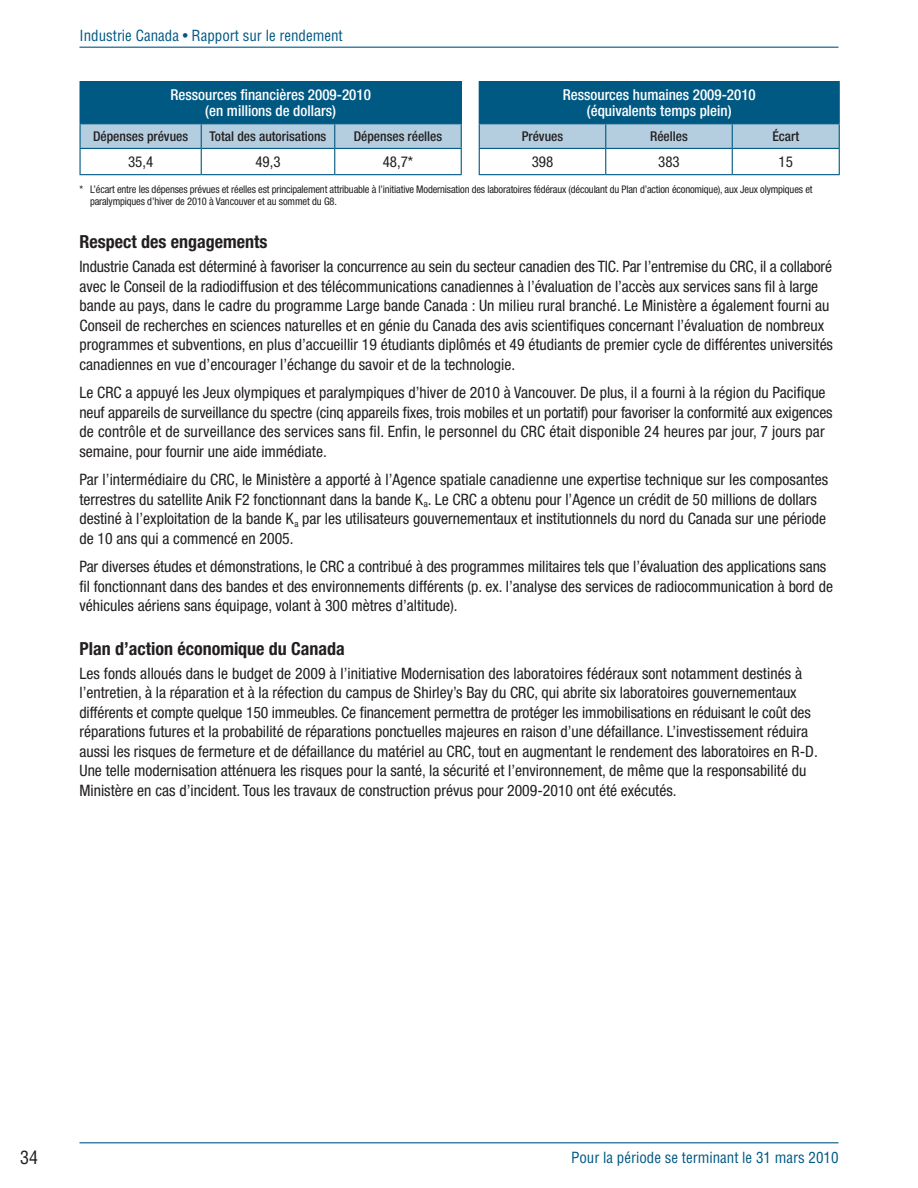
<style>
.page{position:relative;width:918px;height:1188px;background:#fff}
.page>*{position:absolute;margin:0;border:0;box-sizing:border-box;transform-origin:0 0}
.t1{font:700 condensed 18px "Helvetica Neue LT Std";color:#231f20}
.t2{font:condensed 18px "Helvetica LT Std";color:#231f20}
.t3{font:condensed 15.75px/19.5px "Helvetica Neue LT Std";color:#231f20}
.t4{font:500 condensed 15px/16.5px "Helvetica Neue LT Std";color:#fff;text-align:center}
.t5{font:condensed 15px "Helvetica LT Std";color:#005983}
.t6{font:condensed 15px "Helvetica Neue LT Std";color:#231f20}
.t7{font:500 condensed 13.5px "Helvetica Neue LT Std";color:#231f20}
.t8{font:condensed 10.5px/12px "Helvetica Neue LT Std";letter-spacing:-.015em;color:#231f20}
</style>
<div class="page">
<hr style="left:80px;top:47px;width:758px;height:1px;background:#005983">
<hr style="left:80px;top:1142px;width:758px;height:1px;background:#005983">
<div style="left:80px;top:82px;width:381px;height:42px;background:#005983"></div>
<div style="left:479px;top:82px;width:360px;height:42px;background:#005983"></div>
<hr style="left:80px;top:81px;width:121px;height:1px;background:#005983">
<hr style="left:201px;top:81px;width:134px;height:1px;background:#005983">
<hr style="left:335px;top:81px;width:127px;height:1px;background:#005983">
<hr style="left:461px;top:82px;width:1px;height:41px;background:#005983">
<hr style="left:479px;top:81px;width:127px;height:1px;background:#005983">
<hr style="left:606px;top:81px;width:126px;height:1px;background:#005983">
<hr style="left:732px;top:81px;width:108px;height:1px;background:#005983">
<hr style="left:839px;top:82px;width:1px;height:41px;background:#005983">
<hr style="left:80px;top:174px;width:121px;height:1px;background:#005983">
<hr style="left:201px;top:174px;width:134px;height:1px;background:#005983">
<hr style="left:335px;top:174px;width:127px;height:1px;background:#005983">
<hr style="left:479px;top:174px;width:127px;height:1px;background:#005983">
<hr style="left:606px;top:174px;width:126px;height:1px;background:#005983">
<hr style="left:732px;top:174px;width:108px;height:1px;background:#005983">
<hr style="left:335px;top:123px;width:127px;height:1px;background:#005983">
<hr style="left:732px;top:123px;width:108px;height:1px;background:#005983">
<svg style="left:80px;top:124px;width:760px;height:50px"></svg>
<hr style="left:80px;top:148px;width:121px;height:1px;background:#005983">
<hr style="left:201px;top:148px;width:134px;height:1px;background:#005983">
<hr style="left:335px;top:148px;width:127px;height:1px;background:#005983">
<hr style="left:479px;top:148px;width:127px;height:1px;background:#005983">
<hr style="left:606px;top:148px;width:126px;height:1px;background:#005983">
<hr style="left:732px;top:148px;width:108px;height:1px;background:#005983">
<p class="t5" style="left:80px;top:26px;width:265px">Industrie Canada • Rapport sur le rendement</p>
<p class="t4" style="left:170px;top:86px;width:202px">Ressources financières 2009-2010 (en millions de dollars)</p>
<p class="t4" style="left:563px;top:86px;width:195px">Ressources humaines 2009-2010 (équivalents temps plein)</p>
<p class="t7" style="left:93px;top:128px;width:97px">Dépenses prévues</p>
<p class="t7" style="left:210px;top:128px;width:118px">Total des autorisations</p>
<p class="t7" style="left:354px;top:128px;width:90px">Dépenses réelles</p>
<p class="t7" style="left:522px;top:128px;width:43px">Prévues</p>
<p class="t7" style="left:650px;top:128px;width:39px">Réelles</p>
<p class="t7" style="left:772px;top:128px;width:28px">Écart</p>
<p class="t6" style="left:128px;top:153px;width:27px">35,4</p>
<p class="t6" style="left:255px;top:153px;width:27px">49,3</p>
<p class="t6" style="left:383px;top:153px;width:32px">48,7*</p>
<p class="t6" style="left:532px;top:153px;width:23px">398</p>
<p class="t6" style="left:658px;top:153px;width:23px">383</p>
<p class="t6" style="left:779px;top:153px;width:16px">15</p>
<p class="t8" style="left:90px;top:183px;width:724px;text-indent:-10px">* L’écart entre les dépenses prévues et réelles est principalement attribuable à l’initiative Modernisation des laboratoires fédéraux (découlant du Plan d’action économique), aux Jeux olympiques et paralympiques d’hiver de 2010 à Vancouver et au sommet du G8.</p>
<p class="t1" style="left:79px;top:231px;width:189px">Respect des engagements</p>
<p class="t3" style="left:80px;top:257px;width:755px">Industrie Canada est déterminé à favoriser la concurrence au sein du secteur canadien des TIC. Par l’entremise du CRC, il a collaboré avec le Conseil de la radiodiffusion et des télécommunications canadiennes à l’évaluation de l’accès aux services sans fil à large bande au pays, dans le cadre du programme Large bande Canada : Un milieu rural branché. Le Ministère a également fourni au Conseil de recherches en sciences naturelles et en génie du Canada des avis scientifiques concernant l’évaluation de nombreux programmes et subventions, en plus d’accueillir 19 étudiants diplômés et 49 étudiants de premier cycle de différentes universités canadiennes en vue d’encourager l’échange du savoir et de la technologie.</p>
<p class="t3" style="left:80px;top:383px;width:755px">Le CRC a appuyé les Jeux olympiques et paralympiques d’hiver de 2010 à Vancouver. De plus, il a fourni à la région du Pacifique neuf appareils de surveillance du spectre (cinq appareils fixes, trois mobiles et un portatif) pour favoriser la conformité aux exigences de contrôle et de surveillance des services sans fil. Enfin, le personnel du CRC était disponible 24 heures par jour, 7 jours par semaine, pour fournir une aide immédiate.</p>
<p class="t3" style="left:80px;top:470px;width:750px">Par l’intermédiaire du CRC, le Ministère a apporté à l’Agence spatiale canadienne une expertise technique sur les composantes terrestres du satellite Anik F2 fonctionnant dans la bande K<sub>a</sub>. Le CRC a obtenu pour l’Agence un crédit de 50 millions de dollars destiné à l’exploitation de la bande K<sub>a</sub> par les utilisateurs gouvernementaux et institutionnels du nord du Canada sur une période de 10 ans qui a commencé en 2005.</p>
<p class="t3" style="left:80px;top:557px;width:755px">Par diverses études et démonstrations, le CRC a contribué à des programmes militaires tels que l’évaluation des applications sans fil fonctionnant dans des bandes et des environnements différents (p. ex. l’analyse des services de radiocommunication à bord de véhicules aériens sans équipage, volant à 300 mètres d’altitude).</p>
<p class="t1" style="left:80px;top:638px;width:267px">Plan d’action économique du Canada</p>
<p class="t3" style="left:80px;top:663px;width:740px">Les fonds alloués dans le budget de 2009 à l’initiative Modernisation des laboratoires fédéraux sont notamment destinés à l’entretien, à la réparation et à la réfection du campus de Shirley’s Bay du CRC, qui abrite six laboratoires gouvernementaux différents et compte quelque 150 immeubles. Ce financement permettra de protéger les immobilisations en réduisant le coût des réparations futures et la probabilité de réparations ponctuelles majeures en raison d’une défaillance. L’investissement réduira aussi les risques de fermeture et de défaillance du matériel au CRC, tout en augmentant le rendement des laboratoires en R-D.<br>Une telle modernisation atténuera les risques pour la santé, la sécurité et l’environnement, de même que la responsabilité du Ministère en cas d’incident. Tous les travaux de construction prévus pour 2009-2010 ont été exécutés.</p>
<p class="t2" style="left:20px;top:1147px;width:19px">34</p>
<p class="t5" style="left:571px;top:1148px;width:269px">Pour la période se terminant le 31 mars 2010</p>
</div>
